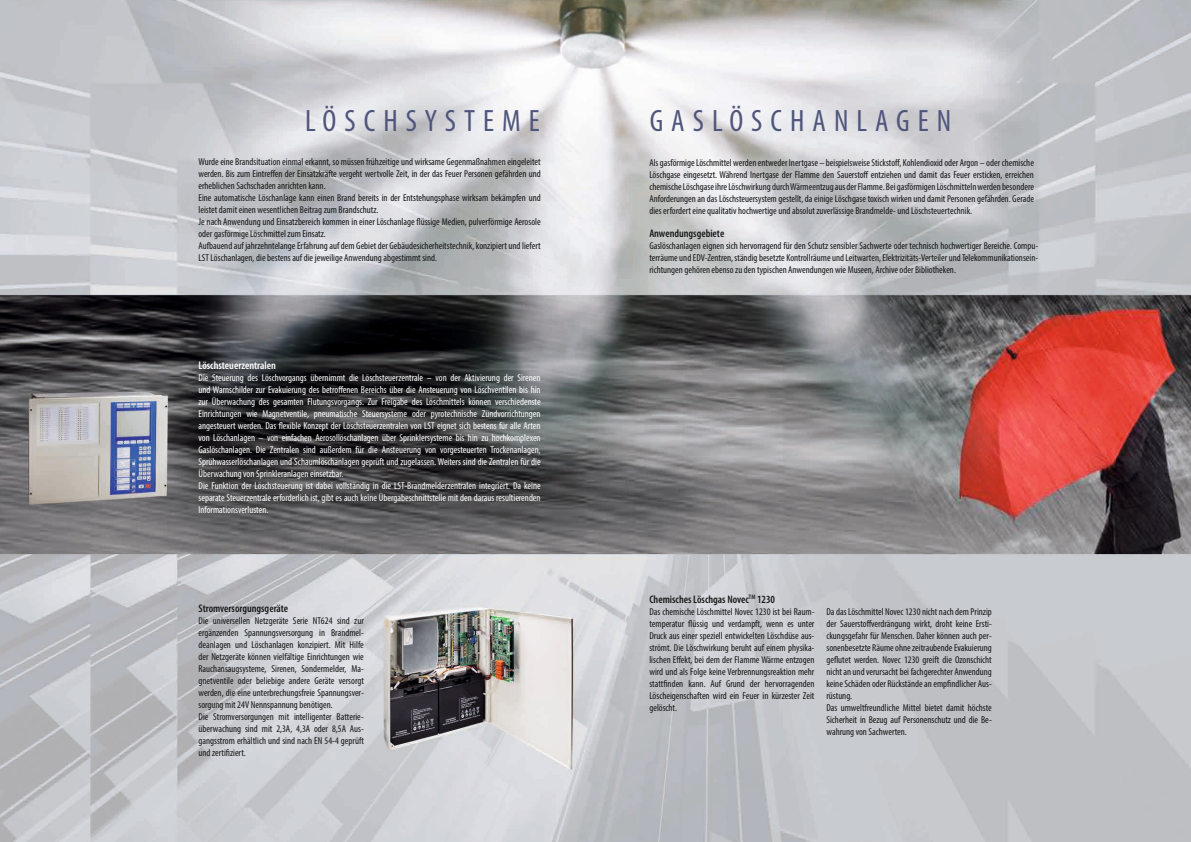
<style>
.page{position:relative;width:1191px;height:842px;background:#fff}
.page>*{position:absolute;margin:0;border:0;box-sizing:border-box;transform-origin:0 0}
.t1{font:condensed 31px "Myriad Pro";letter-spacing:.26em;color:#4f557c}
.t2{font:600 condensed 11px "Myriad Pro";color:#151616}
.t3{font:600 condensed 11px "Myriad Pro";color:#fff}
.t4{font:condensed 10px/12px "Myriad Pro";color:#151616}
.t5{font:condensed 10px/12px "Myriad Pro";color:#fff}
</style>
<div class="page">
<img style="left:0;top:0;width:1191px;height:842px">
<h1 class="t1" style="left:305px;top:102px;width:236px">LÖSCHSYSTEME</h1>
<h1 class="t1" style="left:649px;top:102px;width:303px">GASLÖSCHANLAGEN</h1>
<p class="t4" style="left:198px;top:156px;width:344px">Wurde eine Brandsituation einmal erkannt, so müssen frühzeitige und wirksame Gegenmaßnahmen eingeleitet werden. Bis zum Eintreffen der Einsatzkräfte vergeht wertvolle Zeit, in der das Feuer Personen gefährden und erheblichen Sachschaden anrichten kann.<br>Eine automatische Löschanlage kann einen Brand bereits in der Entstehungsphase wirksam bekämpfen und leistet damit einen wesentlichen Beitrag zum Brandschutz.<br>Je nach Anwendung und Einsatzbereich kommen in einer Löschanlage flüssige Medien, pulverförmige Aerosole oder gasförmige Löschmittel zum Einsatz.<br>Aufbauend auf jahrzehntelange Erfahrung auf dem Gebiet der Gebäudesicherheitstechnik, konzipiert und liefert LST Löschanlagen, die bestens auf die jeweilige Anwendung abgestimmt sind.</p>
<p class="t4" style="left:649px;top:157px;width:386px;text-align:justify">Als gasförmige Löschmittel werden entweder Inertgase – beispielsweise Stickstoff, Kohlendioxid oder Argon – oder chemische Löschgase eingesetzt. Während Inertgase der Flamme den Sauerstoff entziehen und damit das Feuer ersticken, erreichen chemische Löschgase ihre Löschwirkung durch Wärmeentzug aus der Flamme. Bei gasförmigen Löschmitteln werden besondere Anforderungen an das Löschsteuersystem gestellt, da einige Löschgase toxisch wirken und damit Personen gefährden. Gerade dies erfordert eine qualitativ hochwertige und absolut zuverlässige Brandmelde- und Löschsteuertechnik.</p>
<p class="t2" style="left:649px;top:227px;width:76px">Anwendungsgebiete</p>
<p class="t4" style="left:649px;top:240px;width:390px;text-align:justify">Gaslöschanlagen eignen sich hervorragend für den Schutz sensibler Sachwerte oder technisch hochwertiger Bereiche. Compu&shy;terräume und EDV-Zentren, ständig besetzte Kontrollräume und Leitwarten, Elektrizitäts-Verteiler und Telekommunikationsein&shy;richtungen gehören ebenso zu den typischen Anwendungen wie Museen, Archive oder Bibliotheken.</p>
<p class="t3" style="left:198px;top:359px;width:79px">Löschsteuerzentralen</p>
<p class="t5" style="left:198px;top:372px;width:344px">Die Steuerung des Löschvorgangs übernimmt die Löschsteuerzentrale – von der Aktivierung der Sirenen und Warnschilder zur Evakuierung des betroffenen Bereichs über die Ansteuerung von Löschventilen bis hin zur Überwachung des gesamten Flutungsvorgangs. Zur Freigabe des Löschmittels können verschiedenste Einrichtungen wie Magnetventile, pneumatische Steuersysteme oder pyrotechnische Zündvorrichtungen angesteuert werden. Das flexible Konzept der Löschsteuerzentralen von LST eignet sich bestens für alle Arten von Löschanlagen – von einfachen Aerosollöschanlagen über Sprinklersysteme bis hin zu hochkomplexen Gaslöschanlagen. Die Zentralen sind außerdem für die Ansteuerung von vorgesteuerten Trockenanlagen, Sprühwasserlöschanlagen und Schaumlöschanlagen geprüft und zugelassen. Weiters sind die Zentralen für die Überwachung von Sprinkleranlagen einsetzbar.<br>Die Funktion der Löschsteuerung ist dabei vollständig in die LST-Brandmelderzentralen integriert. Da keine separate Steuerzentrale erforderlich ist, gibt es auch keine Übergabeschnittstelle mit den daraus resultierenden Informationsverlusten.</p>
<p class="t2" style="left:198px;top:602px;width:91px">Stromversorgungsgeräte</p>
<p class="t4" style="left:198px;top:615px;width:167px">Die universellen Netzgeräte Serie NT624 sind zur ergänzenden Spannungsversorgung in Brandmel&shy;deanlagen und Löschanlagen konzipiert. Mit Hilfe der Netzgeräte können vielfältige Einrichtungen wie Rauchansaugsysteme, Sirenen, Sondermelder, Ma&shy;gnetventile oder beliebige andere Geräte versorgt werden, die eine unterbrechungsfreie Spannungsver&shy;sorgung mit 24V Nennspannung benötigen.<br>Die Stromversorgungen mit intelligenter Batterie&shy;überwachung sind mit 2,3A, 4,3A oder 8,5A Aus&shy;gangsstrom erhältlich und sind nach EN 54-4 geprüft und zertifiziert.</p>
<p class="t2" style="left:649px;top:593px;width:127px">Chemisches Löschgas Novec<sup>TM</sup> 1230</p>
<p class="t4" style="left:649px;top:606px;width:167px;text-align:justify">Das chemische Löschmittel Novec 1230 ist bei Raum&shy;temperatur flüssig und verdampft, wenn es unter Druck aus einer speziell entwickelten Löschdüse aus&shy;strömt. Die Löschwirkung beruht auf einem physika&shy;lischen Effekt, bei dem der Flamme Wärme entzogen wird und als Folge keine Verbrennungsreaktion mehr stattfinden kann. Auf Grund der hervorragenden Löscheigenschaften wird ein Feuer in kürzester Zeit gelöscht.</p>
<p class="t4" style="left:826px;top:605px;width:167px">Da das Löschmittel Novec 1230 nicht nach dem Prinzip der Sauerstoffverdrängung wirkt, droht keine Ersti&shy;ckungsgefahr für Menschen. Daher können auch per&shy;sonenbesetzte Räume ohne zeitraubende Evakuierung geflutet werden. Novec 1230 greift die Ozonschicht nicht an und verursacht bei fachgerechter Anwendung keine Schäden oder Rückstände an empfindlicher Aus&shy;rüstung.<br>Das umweltfreundliche Mittel bietet damit höchste Sicherheit in Bezug auf Personenschutz und die Be&shy;wahrung von Sachwerten.</p>
</div>
